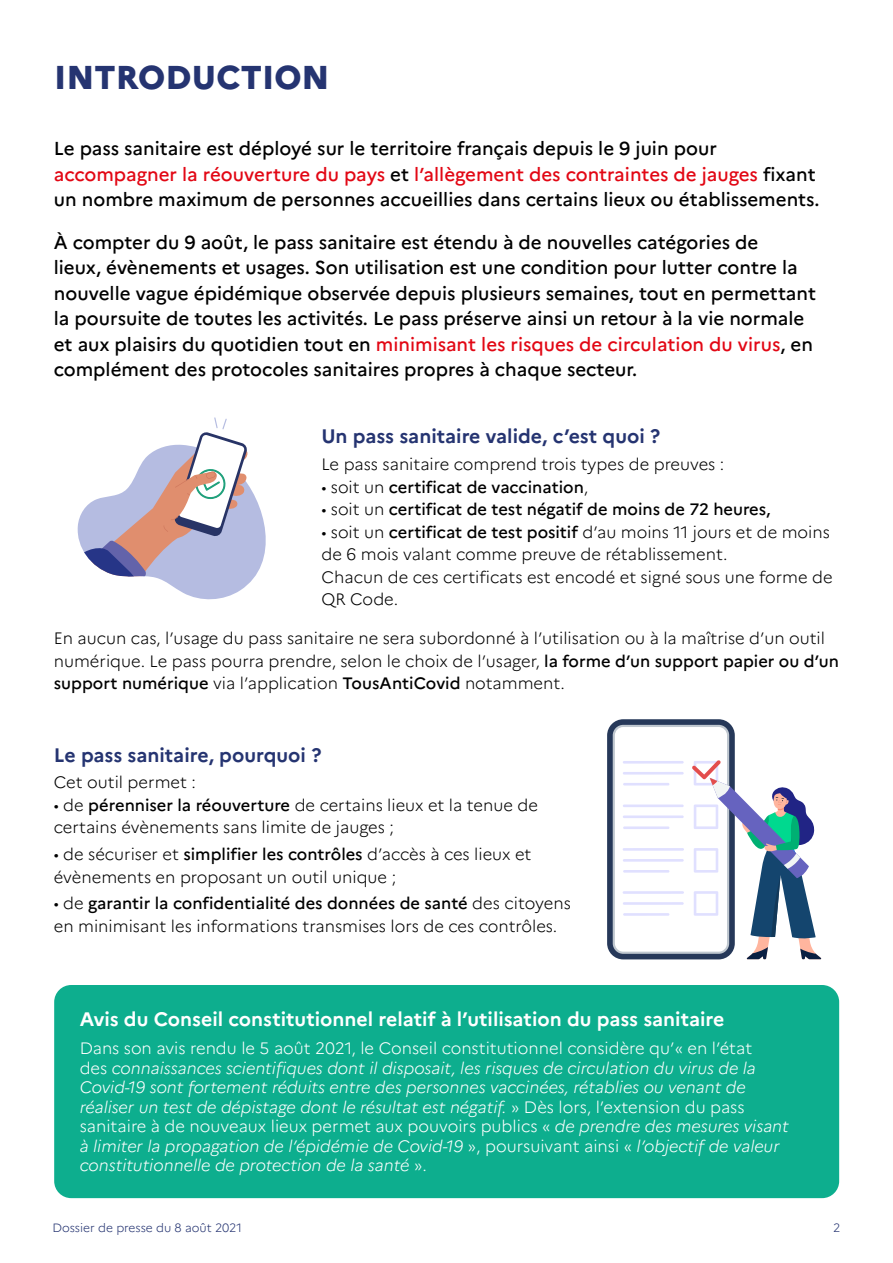
<style>
.page{position:relative;width:893px;height:1263px;background:#fff}
.page>*{position:absolute;margin:0;border:0;box-sizing:border-box;transform-origin:0 0}
.t1{font:800 33px "Marianne";color:#253471}
.t2{font:700 19.5px "Marianne";color:#fff}
.t3{font:700 19.5px "Marianne";color:#253471}
.t4{font:500 18.75px/25.5px "Marianne";color:#000}
.t5{font:300 16.5px/22.5px "Marianne";color:#000}
.t6{font:italic 300 16.5px/19.5px "Marianne";color:#fff}
.t7{font:500 16.5px "Marianne";color:#000}
.t8{font:300 12px "Marianne";color:#253471}
.s1{color:#e20714}
.s2{font-weight:300}
.s3{font-weight:500}
.s4{font-style:normal}
</style>
<div class="page">
<div style="left:54px;top:985px;width:785px;height:213px;background:#0dae8e;border-radius:17px"></div>
<div style="left:607px;top:719px;width:128px;height:240px;background:linear-gradient(to right,#233557,#304261);border-radius:16px"></div>
<div style="left:613px;top:725px;width:116px;height:229px;background:#c6cdd4;border-radius:11px"></div>
<svg style="left:615px;top:727px;width:206px;height:232px"></svg>
<svg style="left:77px;top:417px;width:189px;height:183px"></svg>
<h1 class="t1" style="left:54px;top:57px;width:277px">INTRODUCTION</h1>
<p class="t4" style="left:54px;top:136px;width:767px">Le pass sanitaire est déployé sur le territoire français depuis le 9 juin pour <span class="s1">accompagner la réouverture du pays</span> et <span class="s1">l’allègement des contraintes de jauges</span> fixant un nombre maximum de personnes accueillies dans certains lieux ou établissements.</p>
<p class="t4" style="left:54px;top:229px;width:764px">À compter du 9 août, le pass sanitaire est étendu à de nouvelles catégories de<br>lieux, évènements et usages. Son utilisation est une condition pour lutter contre la nouvelle vague épidémique observée depuis plusieurs semaines, tout en permettant la poursuite de toutes les activités. Le pass préserve ainsi un retour à la vie normale et aux plaisirs du quotidien tout en <span class="s1">minimisant les risques de circulation du virus</span>, en complément des protocoles sanitaires propres à chaque secteur.</p>
<p class="t3" style="left:321px;top:424px;width:340px">Un pass sanitaire valide, c’est quoi ?</p>
<p class="t5" style="left:321px;top:453px;width:404px">Le pass sanitaire comprend trois types de preuves :</p>
<p class="t7" style="left:321px;top:477px;width:268px"><span class="s2">• soit un</span> certificat de vaccination<span class="s2">,</span></p>
<p class="t7" style="left:321px;top:499px;width:451px"><span class="s2">• soit un</span> certificat de test négatif de moins de 72 heures,</p>
<p class="t5" style="left:321px;top:520px;width:513px">• soit un <span class="s3">certificat de test positif</span> d’au moins 11 jours et de moins de 6 mois valant comme preuve de rétablissement.<br>Chacun de ces certificats est encodé et signé sous une forme de QR Code.</p>
<p class="t5" style="left:54px;top:627px;width:787px">En aucun cas, l’usage du pass sanitaire ne sera subordonné à l’utilisation ou à la maîtrise d’un outil numérique. Le pass pourra prendre, selon le choix de l’usager, <span class="s3">la forme d’un support papier ou d’un support numérique</span> via l’application <span class="s3">TousAntiCovid</span> notamment.</p>
<p class="t3" style="left:54px;top:743px;width:269px">Le pass sanitaire, pourquoi ?</p>
<p class="t5" style="left:54px;top:771px;width:144px">Cet outil permet :</p>
<p class="t5" style="left:54px;top:794px;width:486px">• de <span class="s3">pérenniser la réouverture</span> de certains lieux et la tenue de certains évènements sans limite de jauges ;</p>
<p class="t5" style="left:54px;top:843px;width:479px">• de sécuriser et <span class="s3">simplifier les contrôles</span> d’accès à ces lieux et évènements en proposant un outil unique ;</p>
<p class="t5" style="left:54px;top:892px;width:519px">• de <span class="s3">garantir la confidentialité des données de santé</span> des citoyens en minimisant les informations transmises lors de ces contrôles.</p>
<p class="t2" style="left:80px;top:1007px;width:646px">Avis du Conseil constitutionnel relatif à l’utilisation du pass sanitaire</p>
<p class="t6" style="left:80px;top:1039px;width:711px"><span class="s4">Dans son avis rendu le 5 août 2021, le Conseil constitutionnel considère qu’« en l’état<br>des</span> connaissances scientifiques dont il disposait, les risques de circulation du virus de la Covid-19 sont fortement réduits entre des personnes vaccinées, rétablies ou venant de réaliser un test de dépistage dont le résultat est négatif. <span class="s4">» Dès lors, l’extension du pass sanitaire à de nouveaux lieux permet aux pouvoirs publics «</span> de prendre des mesures visant à limiter la propagation de l’épidémie de Covid-19 <span class="s4">», poursuivant ainsi «</span> l’objectif de valeur constitutionnelle de protection de la santé <span class="s4">».</span></p>
<p class="t8" style="left:52px;top:1220px;width:191px">Dossier de presse du 8 août 2021</p>
<p class="t8" style="left:833px;top:1220px;width:9px">2</p>
</div>
